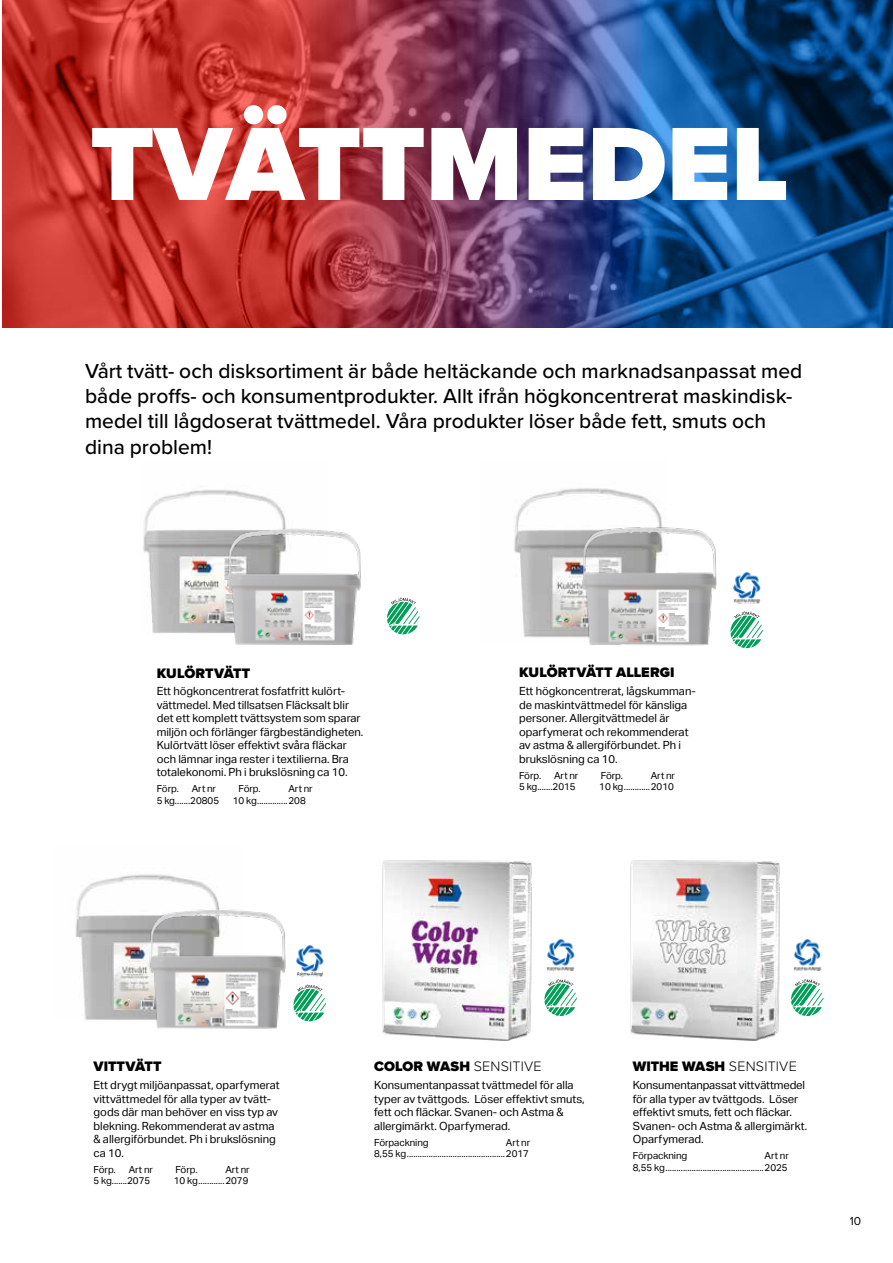
<style>
.page{position:relative;width:893px;height:1263px;background:#fff}
.page>*{position:absolute;margin:0;border:0;box-sizing:border-box;transform-origin:0 0}
.t1{font:900 108px "Proxima Nova";color:#fff}
.t2{font:500 21px/25.2px "Proxima Nova";color:#000}
.t3{font:900 14.25px "Proxima Nova";letter-spacing:.005em;color:#000}
.t4{font:12px "Proxima Nova";color:#000}
.t5{font:11.25px/13.5px "Aktiv Grotesk";color:#000}
.t6{font:9.75px/11.7px "Aktiv Grotesk";letter-spacing:-.01em;color:#000;text-align:right}
.s1{font-weight:300}
</style>
<div class="page">
<img style="left:143px;top:486px;width:142px;height:147px">
<img style="left:220px;top:518px;width:141px;height:127px">
<img style="left:75px;top:878px;width:39px;height:142px">
<img style="left:114px;top:874px;width:172px;height:155px">
<img style="left:514px;top:494px;width:29px;height:144px">
<img style="left:543px;top:488px;width:174px;height:158px">
<svg style="left:387px;top:597px;width:33px;height:37px"></svg>
<svg style="left:293px;top:984px;width:33px;height:37px"></svg>
<svg style="left:551px;top:979px;width:26px;height:37px"></svg>
<svg style="left:799px;top:979px;width:24px;height:37px"></svg>
<svg style="left:730px;top:611px;width:33px;height:37px"></svg>
<img style="left:296px;top:945px;width:28px;height:31px">
<img style="left:551px;top:939px;width:24px;height:32px">
<img style="left:799px;top:939px;width:22px;height:32px">
<img style="left:733px;top:572px;width:28px;height:31px">
<img style="left:2px;top:0;width:891px;height:327px">
<img style="left:630px;top:860px;width:169px;height:181px">
<img style="left:382px;top:860px;width:169px;height:181px">
<h1 class="t1" style="left:90px;top:83px;width:700px">TVÄTTMEDEL</h1>
<p class="t2" style="left:85px;top:358px;width:719px">Vårt tvätt- och disksortiment är både heltäckande och marknadsanpassat med både proffs- och konsumentprodukter. Allt ifrån högkoncentrerat maskindisk&shy;medel till lågdoserat tvättmedel. Våra produkter löser både fett, smuts och dina problem!</p>
<p class="t3" style="left:157px;top:662px;width:95px">KULÖRTVÄTT</p>
<p class="t5" style="left:157px;top:685px;width:208px">Ett högkoncentrerat fosfatfritt kulört&shy;vättmedel. Med tillsatsen Fläcksalt blir det ett komplett tvättsystem som sparar miljön och förlänger färgbeständigheten.<br>Kulörtvätt löser effektivt svåra fläckar och lämnar inga rester i textilierna. Bra totalekonomi. Ph i brukslösning ca 10.</p>
<p class="t6" style="left:157px;top:783px;width:24px">Förp.</p>
<p class="t6" style="left:192px;top:783px;width:26px">Art nr</p>
<p class="t6" style="left:238px;top:783px;width:24px">Förp.</p>
<p class="t6" style="left:288px;top:783px;width:26px">Art nr</p>
<p class="t6" style="left:157px;top:795px;width:64px">5 kg.......20805</p>
<p class="t6" style="left:233px;top:795px;width:74px">10 kg..............208</p>
<p class="t3" style="left:519px;top:662px;width:157px">KULÖRTVÄTT ALLERGI</p>
<p class="t5" style="left:519px;top:685px;width:178px">Ett högkoncentrerat, lågskumman&shy;de maskintvättmedel för känsliga personer. Allergitvättmedel är oparfymerat och rekommenderat av astma &amp; allergiförbundet. Ph i brukslösning ca 10.</p>
<p class="t6" style="left:519px;top:769px;width:24px">Förp.</p>
<p class="t6" style="left:554px;top:769px;width:26px">Art nr</p>
<p class="t6" style="left:601px;top:769px;width:24px">Förp.</p>
<p class="t6" style="left:651px;top:769px;width:26px">Art nr</p>
<p class="t6" style="left:519px;top:781px;width:58px">5 kg.......2015</p>
<p class="t6" style="left:599px;top:781px;width:76px">10 kg............2010</p>
<p class="t3" style="left:94px;top:1056px;width:69px">VITTVÄTT</p>
<p class="t5" style="left:94px;top:1078px;width:188px">Ett drygt miljöanpassat, oparfymerat vittvättmedel för alla typer av tvätt&shy;gods där man behöver en viss typ av blekning. Rekommenderat av astma &amp; allergiförbundet. Ph i brukslösning ca 10.</p>
<p class="t6" style="left:94px;top:1163px;width:24px">Förp.</p>
<p class="t6" style="left:129px;top:1163px;width:26px">Art nr</p>
<p class="t6" style="left:175px;top:1163px;width:24px">Förp.</p>
<p class="t6" style="left:225px;top:1163px;width:26px">Art nr</p>
<p class="t6" style="left:94px;top:1175px;width:58px">5 kg.......2075</p>
<p class="t6" style="left:174px;top:1175px;width:76px">10 kg............2079</p>
<p class="t3" style="left:374px;top:1056px;width:169px">COLOR WASH <span class="s1">SENSITIVE</span></p>
<p class="t5" style="left:374px;top:1078px;width:212px">Konsumentanpassat tvättmedel för alla typer av tvättgods. Löser effektivt smuts, fett och fläckar. Svanen- och Astma &amp; allergimärkt. Oparfymerad.</p>
<p class="t6" style="left:374px;top:1136px;width:56px">Förpackning</p>
<p class="t6" style="left:374px;top:1136px;width:158px">Art nr<br>8,55 kg.............................................2017</p>
<p class="t3" style="left:633px;top:1056px;width:166px">WITHE WASH <span class="s1">SENSITIVE</span></p>
<p class="t5" style="left:633px;top:1078px;width:176px">Konsumentanpassat vittvättmedel för alla typer av tvättgods. Löser effektivt smuts, fett och fläckar.<br>Svanen- och Astma &amp; allergimärkt.<br>Oparfymerad.</p>
<p class="t6" style="left:633px;top:1150px;width:56px">Förpackning</p>
<p class="t6" style="left:633px;top:1150px;width:158px">Art nr<br>8,55 kg.............................................2025</p>
<p class="t4" style="left:850px;top:1212px;width:13px">10</p>
</div>
